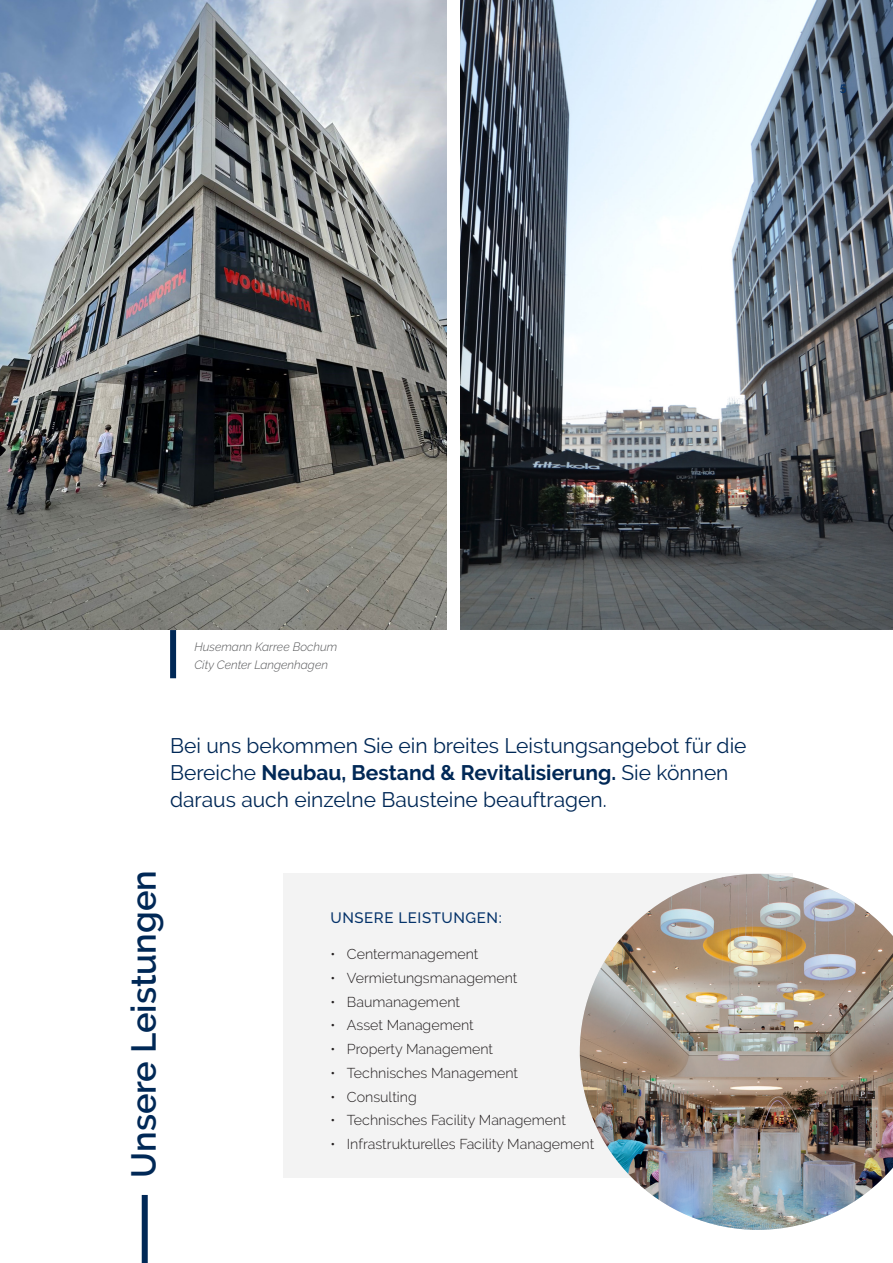
<style>
.page{position:relative;width:893px;height:1263px;background:#fff}
.page>*{position:absolute;margin:0;border:0;box-sizing:border-box;transform-origin:0 0}
.Headline_Kästchen{font:600 34.5px "Raleway";color:#002856}
.Einstiegstext{font:21px/27px "Raleway";color:#002856}
.fließtext{font:500 15px "Raleway";letter-spacing:.04em;color:#05336a}
.fließtext-2{font:300 14.25px "Raleway";color:#231f20}
.t1{font:italic 300 12px/18px "Raleway";color:#57585a}
.Text_Flash_Points_blau{font:600 12px "Raleway";color:#05336a}
.s1{font-weight:700}
</style>
<div class="page">
<img style="left:461px;top:0;width:432px;height:629px">
<div style="left:283px;top:874px;width:510px;height:304px;background:#f3f3f3"></div>
<img style="left:580px;top:874px;width:313px;height:356px">
<img style="left:0;top:0;width:446px;height:629px">
<div style="left:170px;top:630px;width:6px;height:48px;background:#002856"></div>
<div style="left:142px;top:1195px;width:6px;height:68px;background:#002856"></div>
<p class="Text_Flash_Points_blau" style="left:840px;top:81px;width:8px">5</p>
<p class="t1" style="left:194px;top:637px;width:144px">Husemann Karree Bochum<br>City Center Langenhagen</p>
<p class="Einstiegstext" style="left:170px;top:732px;width:578px">Bei uns bekommen Sie ein breites Leistungsangebot für die<br>Bereiche <span class="s1">Neubau, Bestand &amp; Revitalisierung.</span> Sie können daraus auch einzelne Bausteine beauftragen.</p>
<p class="Headline_Kästchen" style="left:124px;top:1178px;width:309px;rotate:-90deg">Unsere Leistungen</p>
<p class="fließtext" style="left:330px;top:909px;width:173px">UNSERE LEISTUNGEN:</p>
<p class="fließtext-2" style="left:330px;top:946px;width:149px">• Centermanagement</p>
<p class="fließtext-2" style="left:330px;top:969px;width:189px">• Vermietungsmanagement</p>
<p class="fließtext-2" style="left:330px;top:993px;width:131px">• Baumanagement</p>
<p class="fließtext-2" style="left:330px;top:1017px;width:145px">• Asset Management</p>
<p class="fließtext-2" style="left:330px;top:1041px;width:164px">• Property Management</p>
<p class="fließtext-2" style="left:330px;top:1064px;width:189px">• Technisches Management</p>
<p class="fließtext-2" style="left:330px;top:1088px;width:88px">• Consulting</p>
<p class="fließtext-2" style="left:330px;top:1112px;width:237px">• Technisches Facility Management</p>
<p class="fließtext-2" style="left:330px;top:1136px;width:265px">• Infrastrukturelles Facility Management</p>
</div>
